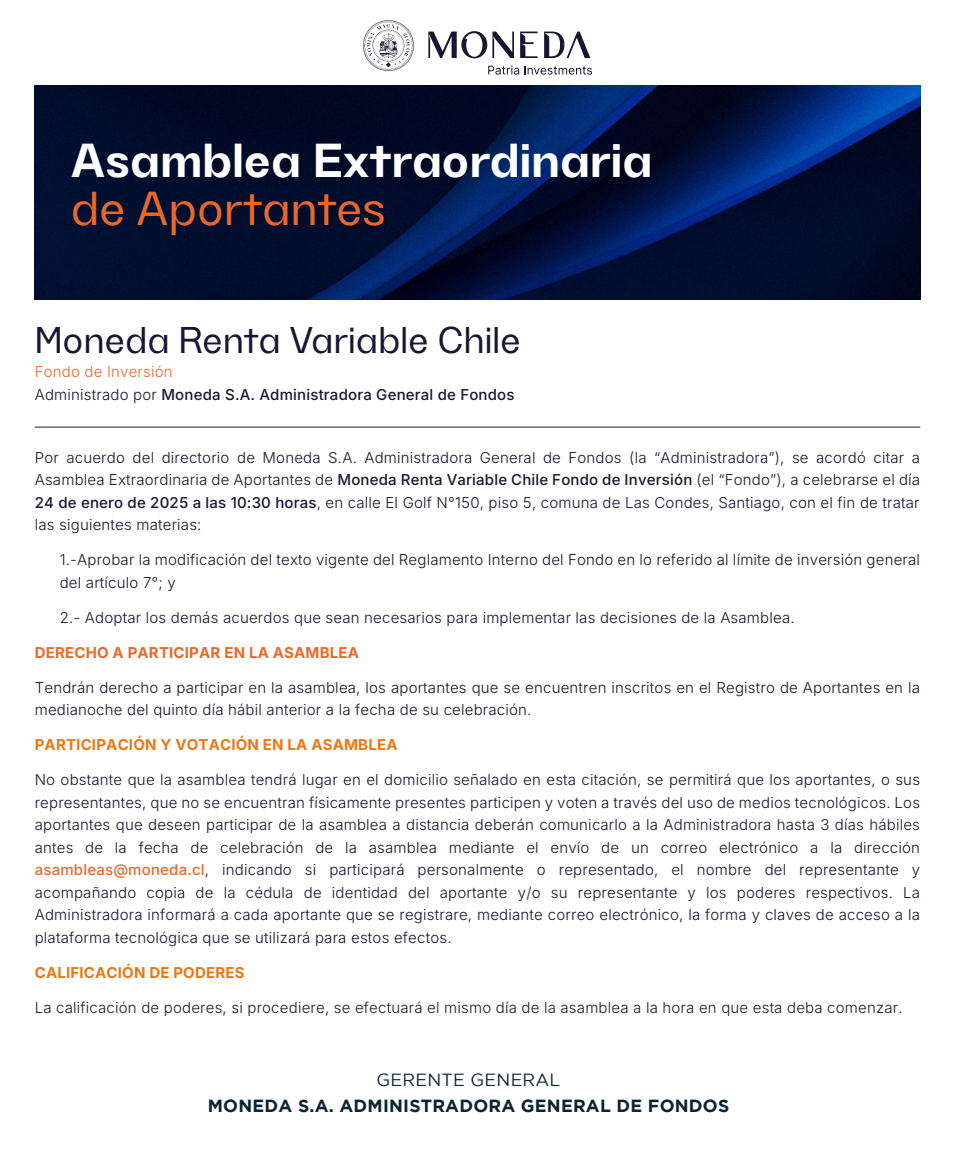
<style>
.page{position:relative;width:955px;height:1154px;background:#fff}
.page>*{position:absolute;margin:0;border:0;box-sizing:border-box;transform-origin:0 0}
.t1{font:700 45px "TG Haido Grotesk";color:#fff}
.t2{font:500 45px "TG Haido Grotesk";color:#ec6829}
.t3{font:500 35.25px "TG Haido Grotesk";color:#181732}
.t4{font:700 17.5px "Gotham";letter-spacing:.01em;color:#0a2431}
.t5{font:17.5px "Gotham";letter-spacing:.01em;color:#0a2431}
.t6{font:300 15px/22.5px "Inter";letter-spacing:.01em;color:#181732;text-align:justify}
.t7{font:300 15px "Inter";letter-spacing:.01em;color:#221f1f}
.t8{font:500 15px/22.5px "Inter";letter-spacing:.01em;color:#181732}
.t9{font:700 15px "Inter";letter-spacing:.01em;color:#ed7613}
.t10{font:700 15px "Inter";letter-spacing:.01em;color:#ec6829}
.s1{font-weight:300;color:#ec6829}
.s2{font-weight:300}
.s3{font-weight:500}
.s4{font-weight:500;color:#ec6829}
</style>
<div class="page">
<img style="left:35px;top:86px;width:884px;height:213px">
<hr style="left:35px;top:426px;width:884px;height:1px;background:#0a2431">
<svg style="left:520px;top:32px;width:17px;height:26px"></svg>
<svg style="left:544px;top:32px;width:46px;height:26px"></svg>
<svg style="left:428px;top:31px;width:86px;height:27px"></svg>
<svg style="left:488px;top:65px;width:104px;height:10px"></svg>
<svg style="left:363px;top:20px;width:51px;height:51px"></svg>
<h1 class="t1" style="left:71px;top:120px;width:583px">Asamblea Extraordinaria</h1>
<h1 class="t2" style="left:71px;top:171px;width:316px">de Aportantes</h1>
<h2 class="t3" style="left:35px;top:310px;width:487px">Moneda Renta Variable Chile</h2>
<p class="t8" style="left:35px;top:360px;width:481px"><span class="s1">Fondo de Inversión<br></span><span class="s2">Administrado por</span> Moneda S.A. Administradora General de Fondos</p>
<p class="t6" style="left:35px;top:445px;width:886px">Por acuerdo del directorio de Moneda S.A. Administradora General de Fondos (la “Administradora”), se acordó citar a Asamblea Extraordinaria de Aportantes de <span class="s3">Moneda Renta Variable Chile Fondo de Inversión</span> (el “Fondo”), a celebrarse el día <span class="s3">24 de enero de 2025 a las 10:30 horas</span>, en calle El Golf N°150, piso 5, comuna de Las Condes, Santiago, con el fin de tratar las siguientes materias:</p>
<p class="t6" style="left:60px;top:548px;width:861px">1.-Aprobar la modificación del texto vigente del Reglamento Interno del Fondo en lo referido al límite de inversión general del artículo 7°; y</p>
<p class="t6" style="left:60px;top:605px;width:736px">2.- Adoptar los demás acuerdos que sean necesarios para implementar las decisiones de la Asamblea.</p>
<p class="t10" style="left:35px;top:641px;width:326px">DERECHO A PARTICIPAR EN LA ASAMBLEA</p>
<p class="t6" style="left:35px;top:675px;width:886px">Tendrán derecho a participar en la asamblea, los aportantes que se encuentren inscritos en el Registro de Aportantes en la medianoche del quinto día hábil anterior a la fecha de su celebración.</p>
<p class="t9" style="left:35px;top:733px;width:364px">PARTICIPACIÓN Y VOTACIÓN EN LA ASAMBLEA</p>
<p class="t6" style="left:35px;top:768px;width:886px">No obstante que la asamblea tendrá lugar en el domicilio señalado en esta citación, se permitirá que los aportantes, o sus representantes, que no se encuentran físicamente presentes participen y voten a través del uso de medios tecnológicos. Los aportantes que deseen participar de la asamblea a distancia deberán comunicarlo a la Administradora hasta 3 días hábiles antes de la fecha de celebración de la asamblea mediante el envío de un correo electrónico a la dirección <span class="s4">asambleas@moneda.cl</span>, indicando si participará personalmente o representado, el nombre del representante y acompañando copia de la cédula de identidad del aportante y/o su representante y los poderes respectivos. La Administradora informará a cada aportante que se registrare, mediante correo electrónico, la forma y claves de acceso a la plataforma tecnológica que se utilizará para estos efectos.</p>
<p class="t9" style="left:35px;top:961px;width:211px">CALIFICACIÓN DE PODERES</p>
<p class="t7" style="left:35px;top:996px;width:869px">La calificación de poderes, si procediere, se efectuará el mismo día de la asamblea a la hora en que esta deba comenzar.</p>
<p class="t5" style="left:376px;top:1070px;width:185px">GERENTE GENERAL</p>
<p class="t4" style="left:208px;top:1095px;width:522px">MONEDA S.A. ADMINISTRADORA GENERAL DE FONDOS</p>
</div>
